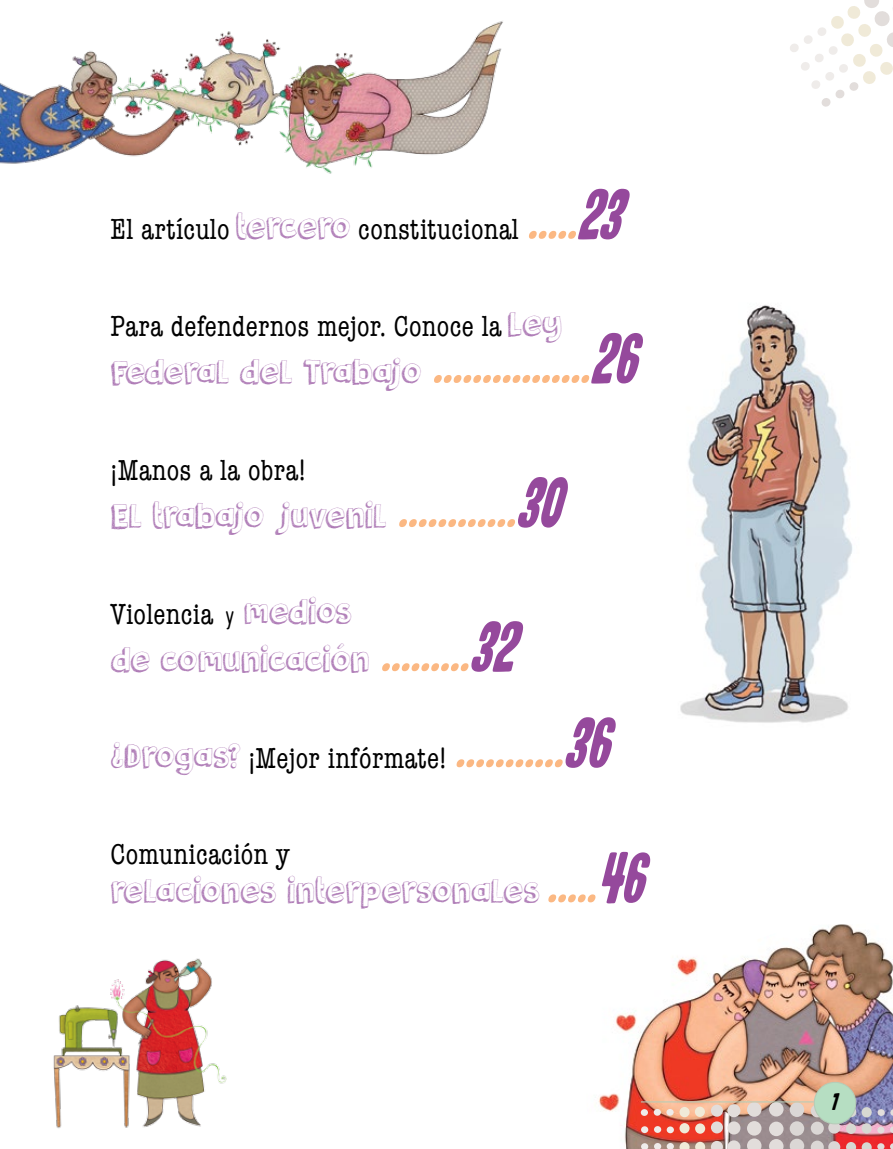
<style>
.page{position:relative;width:893px;height:1149px;background:#fff}
.page>*{position:absolute;margin:0;border:0;box-sizing:border-box;transform-origin:0 0}
.t1{font:italic 78px "Whiskers AOE";color:#fbb883}
.t2{font:condensed 30px "American Typewriter";letter-spacing:.01em;color:#000}
.t3{font:30px "DK Bergelmir";color:#ad79b5}
.t4{font:30px "DK Bergelmir";letter-spacing:-.02em;color:#ad79b5}
.t5{font:italic 27px "Whiskers AOE";color:#000}
.s1{font-family:"DK Bergelmir";font-stretch:normal;color:#ad79b5}
.s2{color:#95499c}
.s3{font-family:"Core Sans DS37 Cn";font-stretch:normal;font-size:25.5px}
</style>
<div class="page">
<img style="left:598px;top:924px;width:295px;height:224px">
<img style="left:680px;top:305px;width:173px;height:418px">
<img style="left:53px;top:958px;width:174px;height:171px">
<img style="left:0;top:21px;width:503px;height:153px">
<div style="left:769px;top:1101px;width:14px;height:15px;background:#e2dddb;border-radius:50%"></div>
<div style="left:769px;top:1121px;width:14px;height:14px;background:#e2dddb;border-radius:50%"></div>
<svg style="left:769px;top:1138px;width:14px;height:10px"></svg>
<svg style="left:667px;top:1142px;width:7px;height:6px"></svg>
<svg style="left:654px;top:1142px;width:7px;height:6px"></svg>
<svg style="left:641px;top:1142px;width:7px;height:6px"></svg>
<svg style="left:747px;top:1138px;width:14px;height:10px"></svg>
<svg style="left:711px;top:1139px;width:29px;height:9px"></svg>
<svg style="left:679px;top:1141px;width:26px;height:7px"></svg>
<div style="left:747px;top:1120px;width:14px;height:15px;background:#e2dddb;border-radius:50%"></div>
<div style="left:727px;top:1120px;width:13px;height:14px;background:#e2dddb;border-radius:50%"></div>
<svg style="left:711px;top:1120px;width:12px;height:12px"></svg>
<svg style="left:695px;top:1122px;width:10px;height:11px"></svg>
<svg style="left:679px;top:1122px;width:11px;height:10px"></svg>
<div style="left:667px;top:1126px;width:7px;height:6px;background:#efecea;border-radius:50%"></div>
<div style="left:666px;top:1108px;width:8px;height:7px;background:#efecea;border-radius:50%"></div>
<div style="left:654px;top:1108px;width:7px;height:7px;background:#efecea;border-radius:50%"></div>
<svg style="left:654px;top:1125px;width:7px;height:7px"></svg>
<svg style="left:641px;top:1125px;width:7px;height:7px"></svg>
<svg style="left:641px;top:1108px;width:7px;height:7px"></svg>
<div style="left:747px;top:1101px;width:14px;height:15px;background:#e2dddb;border-radius:50%"></div>
<svg style="left:727px;top:1103px;width:13px;height:13px"></svg>
<div style="left:711px;top:1104px;width:12px;height:12px;background:#e2dddb;border-radius:50%"></div>
<div style="left:695px;top:1106px;width:10px;height:10px;background:#f0ead8;border-radius:50%"></div>
<div style="left:679px;top:1106px;width:11px;height:10px;background:#f0ead8;border-radius:50%"></div>
<svg style="left:890px;top:1142px;width:3px;height:6px"></svg>
<svg style="left:790px;top:1138px;width:14px;height:10px"></svg>
<svg style="left:811px;top:1140px;width:29px;height:8px"></svg>
<svg style="left:846px;top:1141px;width:10px;height:7px"></svg>
<svg style="left:862px;top:1141px;width:22px;height:7px"></svg>
<div style="left:790px;top:1120px;width:14px;height:15px;background:#dbd7d5;border-radius:50%"></div>
<div style="left:811px;top:1121px;width:13px;height:13px;background:#dbd7d5;border-radius:50%"></div>
<svg style="left:828px;top:1121px;width:12px;height:12px"></svg>
<div style="left:846px;top:1123px;width:10px;height:10px;background:#d7d8d2;border-radius:50%"></div>
<div style="left:862px;top:1122px;width:10px;height:11px;background:#d7d8d2;border-radius:50%"></div>
<div style="left:877px;top:1126px;width:7px;height:7px;background:#e2dddb;border-radius:50%"></div>
<svg style="left:877px;top:1108px;width:8px;height:7px"></svg>
<svg style="left:890px;top:1108px;width:3px;height:7px"></svg>
<svg style="left:890px;top:1125px;width:3px;height:7px"></svg>
<div style="left:790px;top:1102px;width:14px;height:14px;background:#dbd7d5;border-radius:50%"></div>
<svg style="left:811px;top:1103px;width:13px;height:14px"></svg>
<svg style="left:846px;top:1106px;width:10px;height:10px"></svg>
<div style="left:862px;top:1106px;width:10px;height:11px;background:#d7d8d2;border-radius:50%"></div>
<svg style="left:790px;top:0;width:103px;height:107px"></svg>
<div style="left:814px;top:1081px;width:42px;height:42px;background:#b6dec2;border-radius:50%"></div>
<div style="left:814px;top:1081px;width:42px;height:42px;border:1px solid #b5ccb8;border-radius:50%"></div>
<hr style="left:641px;top:1100px;width:173px;height:2px;background:#b5ccb8">
<p class="t2" style="left:111px;top:207px;width:410px">El artículo <span class="s1">tercero</span> constitucional</p>
<h1 class="t1" style="left:527px;top:175px;width:94px">.....<span class="s2">23</span></h1>
<p class="t2" style="left:111px;top:303px;width:453px">Para defendernos mejor. Conoce la <span class="s1">Ley</span></p>
<p class="t4" style="left:111px;top:350px;width:312px">Federal del Trabajo</p>
<h1 class="t1" style="left:432px;top:319px;width:204px">................<span class="s2">26</span></h1>
<p class="t2" style="left:111px;top:447px;width:196px">¡Manos a la obra!</p>
<p class="t3" style="left:111px;top:494px;width:278px">El trabajo juvenil</p>
<h1 class="t1" style="left:397px;top:463px;width:163px">............<span class="s2">30</span></h1>
<p class="t2" style="left:111px;top:591px;width:243px">Violencia <span class="s3">y</span> <span class="s1">medios</span></p>
<p class="t4" style="left:111px;top:638px;width:261px">de comunicación</p>
<h1 class="t1" style="left:380px;top:607px;width:135px">.........<span class="s2">32</span></h1>
<p class="t2" style="left:111px;top:735px;width:337px"><span class="s1">¿Drogas?</span> ¡Mejor infórmate!</p>
<h1 class="t1" style="left:454px;top:703px;width:154px">...........<span class="s2">36</span></h1>
<p class="t2" style="left:111px;top:831px;width:181px">Comunicación y</p>
<p class="t3" style="left:111px;top:869px;width:431px">relaciones interpersonales</p>
<h1 class="t1" style="left:546px;top:838px;width:97px">.....<span class="s2">46</span></h1>
<p class="t5" style="left:830px;top:1087px;width:7px">1</p>
</div>
